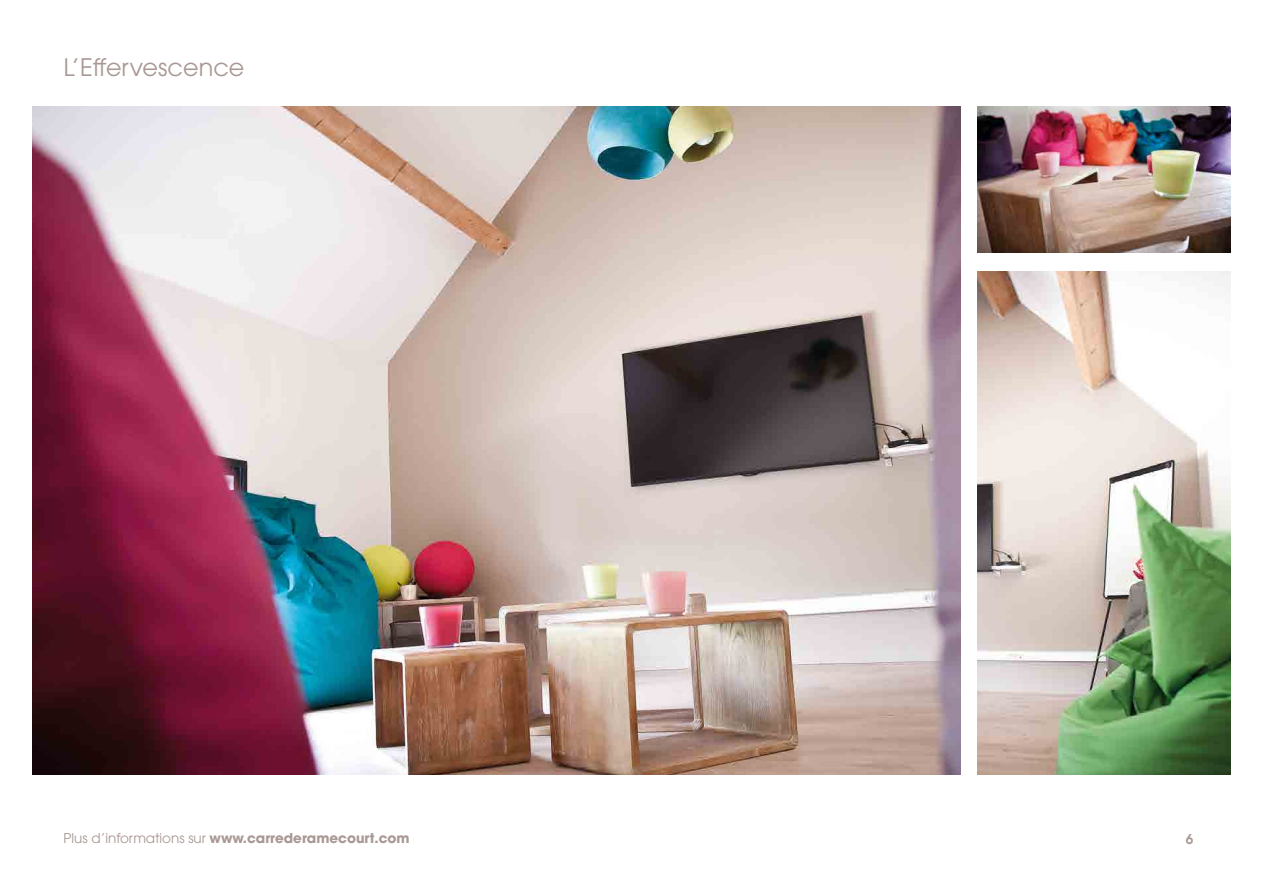
<style>
.page{position:relative;width:1263px;height:893px;background:#fff}
.page>*{position:absolute;margin:0;border:0;box-sizing:border-box;transform-origin:0 0}
.t1{font:24px "Avant Garde";color:#a99893}
.t2{font:700 13.5px "Avant Garde";color:#a99893}
.t3{font:600 13.5px "Avant Garde";color:#a99893}
.s1{font-weight:400}
</style>
<div class="page">
<img style="left:32px;top:106px;width:929px;height:668px">
<img style="left:977px;top:271px;width:254px;height:503px">
<img style="left:977px;top:106px;width:254px;height:146px">
<h1 class="t1" style="left:64px;top:53px;width:182px">L’Effervescence</h1>
<p class="t2" style="left:64px;top:829px;width:347px"><span class="s1">Plus d’informations sur</span> www.carrederamecourt.com</p>
<p class="t3" style="left:1186px;top:830px;width:9px">6</p>
</div>
